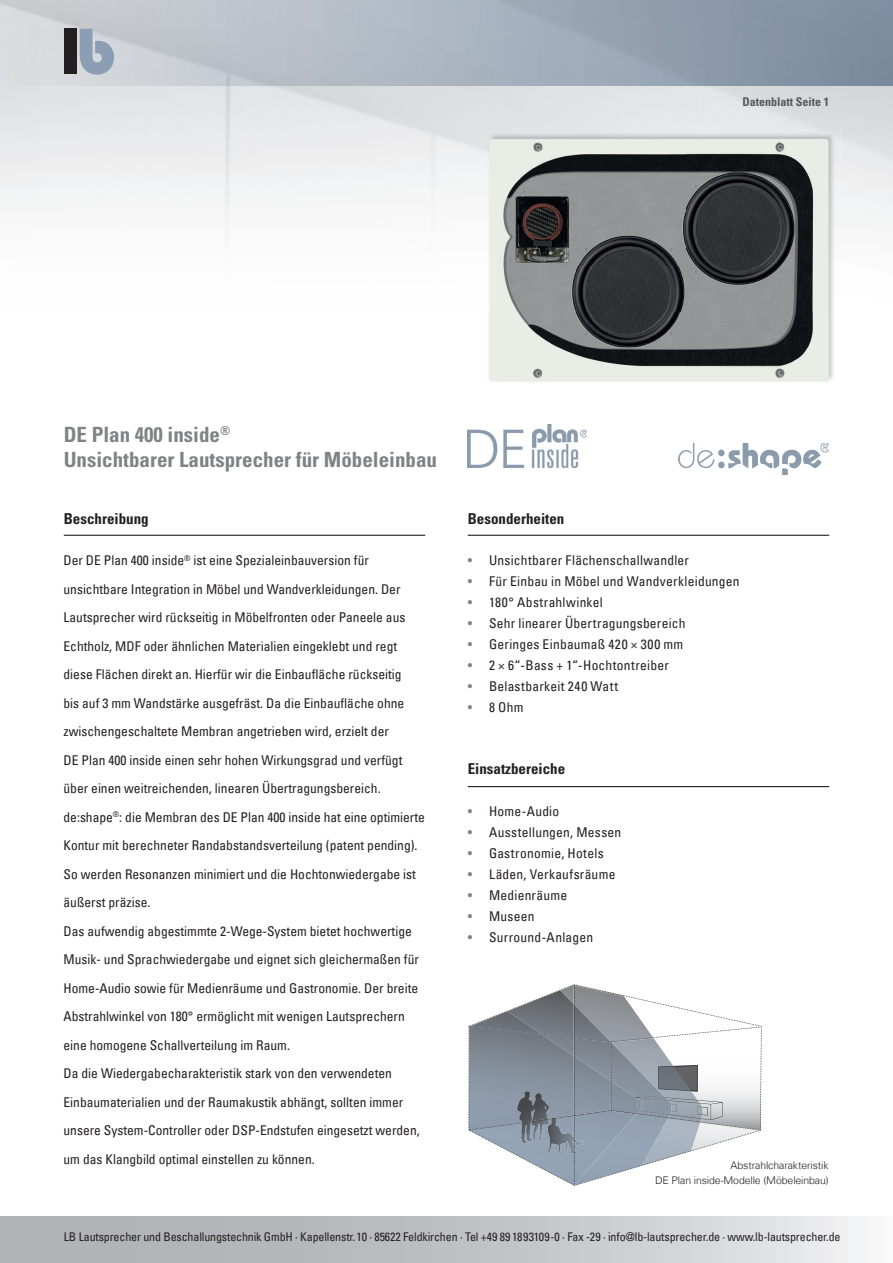
<style>
.page{position:relative;width:893px;height:1263px;background:#fff}
.page>*{position:absolute;margin:0;border:0;box-sizing:border-box;transform-origin:0 0}
.t1{font:700 condensed 21px/25.2px "Univers LT Std";color:#808285}
.t2{font:700 condensed 15px "Univers LT Std";color:#231f20}
.t3{font:condensed 13.5px/28.5px "Univers Com 57";color:#231f20}
.t4{font:condensed 13.5px "Univers Com 57";letter-spacing:.02em;color:#231f20}
.t5{font:condensed 13.5px "Univers Com 57";letter-spacing:.025em;color:#231f20}
.t6{font:condensed 12px "Univers Com 57";letter-spacing:-.01em;color:#231f20}
.t7{font:700 condensed 12px "Univers LT Std";color:#57585a}
.t8{font:300 10.5px/15px "Univers Com 45";letter-spacing:-.01em;color:#231f20;text-align:right}
.s1{color:#808285}
</style>
<div class="page">
<img style="left:0;top:0;width:893px;height:232px">
<div style="left:64px;top:29px;width:13px;height:45px;background:#231f20"></div>
<svg style="left:80px;top:29px;width:34px;height:46px;background:#a2b0bf"></svg>
<svg style="left:0;top:1216px;width:867px;height:47px;background:#c4c5c8"></svg>
<hr style="left:468px;top:786px;width:361px;height:1px;background:#231f20">
<hr style="left:64px;top:535px;width:361px;height:1px;background:#231f20">
<hr style="left:468px;top:535px;width:361px;height:1px;background:#231f20">
<svg style="left:469px;top:985px;width:292px;height:201px"></svg>
<img style="left:468px;top:425px;width:119px;height:43px">
<img style="left:679px;top:443px;width:150px;height:32px">
<img style="left:480px;top:125px;width:361px;height:46px">
<img style="left:480px;top:171px;width:8px;height:61px">
<img style="left:835px;top:171px;width:6px;height:61px">
<img style="left:488px;top:132px;width:347px;height:250px">
<h1 class="t1" style="left:64px;top:422px;width:375px">DE Plan 400 inside<sup>®<br></sup>Unsichtbarer Lautsprecher für Möbeleinbau</h1>
<p class="t7" style="left:742px;top:95px;width:88px">Datenblatt Seite 1</p>
<p class="t2" style="left:64px;top:509px;width:86px">Beschreibung</p>
<p class="t3" style="left:63px;top:546px;width:363px">Der DE Plan 400 inside<sup>®</sup> ist eine Spezialeinbauversion für<br>unsicht bare Integration in Möbel und Wandverkleidungen. Der Lautsprecher wird rückseitig in Möbelfronten oder Paneele aus Echtholz, MDF oder ähnlichen Materialien eingeklebt und regt diese Flächen direkt an. Hierfür wir die Einbaufläche rückseitig<br>bis auf 3 mm Wandstärke ausgefräst. Da die Einbaufläche ohne zwischengeschaltete Membran angetrieben wird, erzielt der<br>DE Plan 400 inside einen sehr hohen Wirkungsgrad und verfügt über einen weitreichenden, linearen Übertragungsbereich. de:shape<sup>®</sup>: die Membran des DE Plan 400 inside hat eine optimierte Kontur mit berechneter Randabstandsverteilung (patent pending).<br>So werden Resonanzen minimiert und die Hochtonwiedergabe ist äußerst präzise.<br>Das aufwendig abgestimmte 2-Wege-System bietet hochwertige Musik- und Sprachwiedergabe und eignet sich gleichermaßen für Home-Audio sowie für Medienräume und Gastronomie. Der breite Abstrahlwinkel von 180° ermöglicht mit wenigen Lautsprechern eine homogene Schallverteilung im Raum.<br>Da die Wiedergabecharakteristik stark von den verwendeten Einbaumaterialien und der Raumakustik abhängt, sollten immer unsere System-Controller oder DSP-Endstufen eingesetzt werden, um das Klangbild optimal einstellen zu können.</p>
<p class="t3" style="left:468px;top:546px;width:223px"><span class="s1">•</span> Unsichtbarer Flächenschallwandler</p>
<p class="t2" style="left:468px;top:509px;width:98px">Besonderheiten</p>
<p class="t3" style="left:468px;top:567px;width:273px"><span class="s1">•</span> Für Einbau in Möbel und Wandverkleidungen</p>
<p class="t5" style="left:468px;top:594px;width:137px"><span class="s1">•</span> 180° Abstrahlwinkel</p>
<p class="t3" style="left:468px;top:609px;width:219px"><span class="s1">•</span> Sehr linearer Übertragungsbereich</p>
<p class="t4" style="left:468px;top:636px;width:217px"><span class="s1">•</span> Geringes Einbaumaß 420 × 300 mm</p>
<p class="t4" style="left:468px;top:657px;width:203px"><span class="s1">•</span> 2 × 6“-Bass + 1“-Hochtontreiber</p>
<p class="t4" style="left:468px;top:678px;width:152px"><span class="s1">•</span> Belastbarkeit 240 Watt</p>
<p class="t3" style="left:468px;top:693px;width:57px"><span class="s1">•</span> 8 Ohm</p>
<p class="t2" style="left:468px;top:759px;width:99px">Einsatzbereiche</p>
<p class="t4" style="left:468px;top:802px;width:93px"><span class="s1">•</span> Home-Audio</p>
<p class="t4" style="left:468px;top:823px;width:155px"><span class="s1">•</span> Ausstellungen, Messen</p>
<p class="t4" style="left:468px;top:844px;width:137px"><span class="s1">•</span> Gastronomie, Hotels</p>
<p class="t4" style="left:468px;top:865px;width:149px"><span class="s1">•</span> Läden, Verkaufsräume</p>
<p class="t3" style="left:468px;top:880px;width:101px"><span class="s1">•</span> Medienräume</p>
<p class="t3" style="left:468px;top:901px;width:68px"><span class="s1">•</span> Museen</p>
<p class="t3" style="left:468px;top:922px;width:127px"><span class="s1">•</span> Surround-Anlagen</p>
<p class="t8" style="left:655px;top:1157px;width:175px">Abstrahlcharakteristik<br>DE Plan inside-Modelle (Möbeleinbau)</p>
<p class="t6" style="left:64px;top:1229px;width:778px">LB Lautsprecher und Beschallungstechnik GmbH · Kapellenstr. 10 · 85622 Feldkirchen · Tel +49 89 1893109-0 · Fax -29 · info@lb-lautsprecher.de · www.lb-lautsprecher.de</p>
</div>
